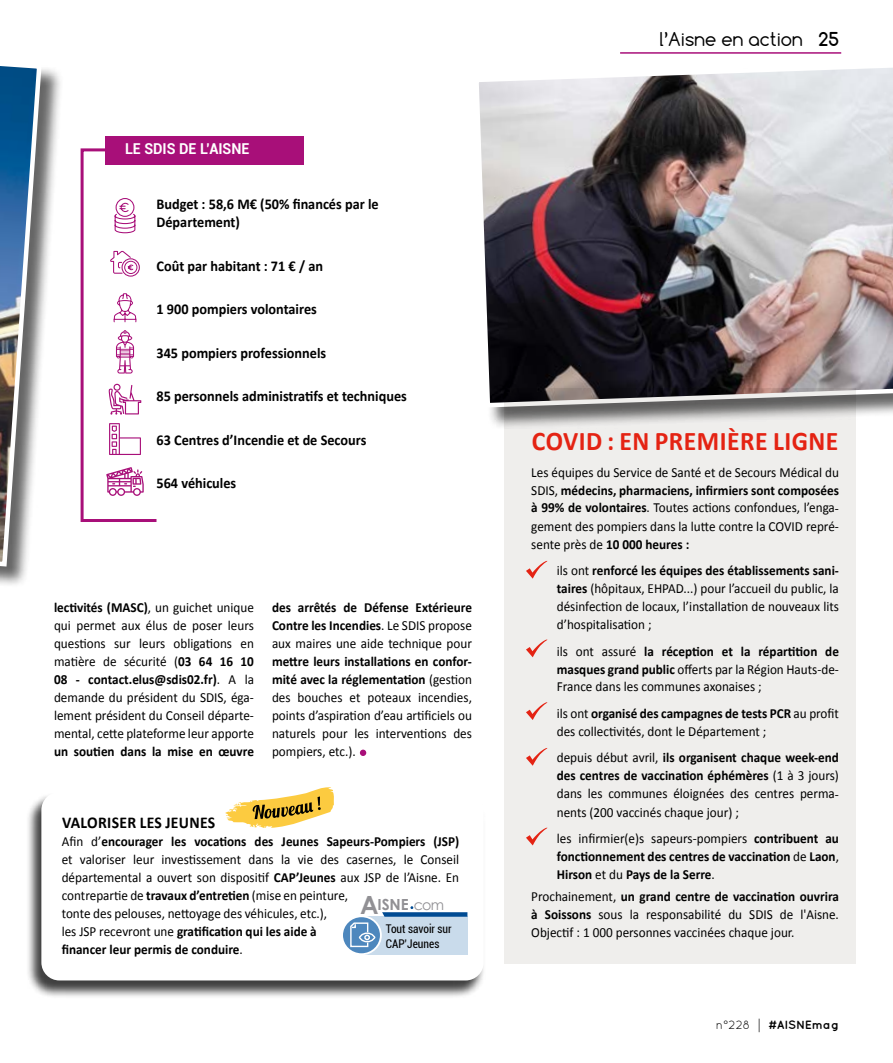
<style>
.page{position:relative;width:893px;height:1063px;background:#fff}
.page>*{position:absolute;margin:0;border:0;box-sizing:border-box;transform-origin:0 0}
.t1{font:700 27px "Calibri";letter-spacing:.02em;color:#e42313;scale:.95 1}
.t2{font:18px "Comfortaa";color:#000}
.t3{font:700 16.5px "Calibri";letter-spacing:.02em;color:#000;scale:.95 1}
.t4{font:700 15.3px "Century Gothic";color:#919094}
.t5{font:700 15px/18px "Calibri";color:#000;scale:.95 1}
.t6{font:700 15px "Roboto";color:#fff;scale:.95 1}
.t7{font:13.8px/18px "Calibri";color:#000;text-align:justify;scale:.95 1}
.t8{font:700 13.8px/18px "Calibri";color:#000;text-align:justify;scale:.95 1}
.t9{font:condensed 12px/15px "Roboto";color:#000;scale:.95 1}
.t10{font:700 12px "Quicksand";color:#000}
.s1{font-weight:700}
.s2{font-weight:400}
.s3{font-size:25.05px}
.s4{font-weight:400;font-size:14.25px}
.s5{font-family:"Gujarati";font-weight:400}
</style>
<div class="page">
<div style="left:26px;top:793px;width:459px;height:206px;background:#000;opacity:.75"></div>
<div style="left:41px;top:792px;width:443px;height:188px;background:#fff;border-radius:18px"></div>
<img style="left:479px;top:68px;width:414px;height:342px">
<div style="left:504px;top:388px;width:352px;height:576px;background:#efeeec"></div>
<div style="left:359px;top:917px;width:108px;height:38px;background:#c9dbeb"></div>
<svg style="left:342px;top:916px;width:39px;height:38px"></svg>
<div style="left:341px;top:915px;width:41px;height:40px;border:2px solid #fff;border-radius:50%"></div>
<svg style="left:349px;top:922px;width:27px;height:26px"></svg>
<svg style="left:382px;top:906px;width:86px;height:11px"></svg>
<svg style="left:106px;top:467px;width:38px;height:29px"></svg>
<div style="left:81px;top:148px;width:77px;height:374px;border:3px solid #a80f79"></div>
<div style="left:105px;top:136px;width:199px;height:29px;background:#a80f79"></div>
<svg style="left:109px;top:423px;width:32px;height:32px"></svg>
<svg style="left:113px;top:293px;width:24px;height:30px"></svg>
<svg style="left:116px;top:330px;width:18px;height:44px"></svg>
<svg style="left:110px;top:251px;width:30px;height:26px"></svg>
<svg style="left:114px;top:198px;width:22px;height:36px"></svg>
<svg style="left:108px;top:384px;width:33px;height:31px"></svg>
<svg style="left:225px;top:787px;width:109px;height:41px"></svg>
<svg style="left:360px;top:750px;width:6px;height:6px"></svg>
<svg style="left:526px;top:561px;width:21px;height:18px"></svg>
<svg style="left:526px;top:639px;width:21px;height:18px"></svg>
<svg style="left:526px;top:748px;width:21px;height:18px"></svg>
<svg style="left:526px;top:702px;width:21px;height:18px"></svg>
<svg style="left:526px;top:828px;width:21px;height:17px"></svg>
<div style="left:0;top:53px;width:64px;height:535px;background:#000;opacity:.6"></div>
<svg style="left:0;top:53px;width:44px;height:516px"></svg>
<hr style="left:620px;top:52px;width:221px;height:2px;background:#a80f79">
<p class="t6" style="left:125px;top:138px;width:132px">LE SDIS DE L’AISNE</p>
<p class="t5" style="left:156px;top:195px;width:235px">Budget : 58,6 M€ (50% financés par le<br>Département)</p>
<p class="t5" style="left:156px;top:257px;width:177px">Coût par habitant : 71 € / an</p>
<p class="t5" style="left:156px;top:300px;width:170px">1 900 pompiers volontaires</p>
<p class="t5" style="left:156px;top:344px;width:180px">345 pompiers professionnels</p>
<p class="t5" style="left:156px;top:387px;width:265px">85 personnels administratifs et techniques</p>
<p class="t5" style="left:156px;top:431px;width:222px">63 Centres d’Incendie et de Secours</p>
<p class="t5" style="left:156px;top:474px;width:85px">564 véhicules</p>
<p class="t7" style="left:54px;top:598px;width:212px"><span class="s1">lectivités (MASC)</span>, un guichet unique qui permet aux élus de poser leurs questions sur leurs obligations en matière de sécurité (<span class="s1">03 64 16 10<br>08 - contact.elus@sdis02.fr)</span>. A la demande du président du SDIS, éga&shy;lement président du Conseil départe&shy;mental, cette plateforme leur apporte</p>
<p class="t8" style="left:54px;top:742px;width:212px">un soutien dans la mise en œuvre</p>
<p class="t8" style="left:272px;top:598px;width:212px">des arrêtés de Défense Extérieure Contre les Incendies<span class="s2">. Le SDIS propose aux maires une aide technique pour</span></p>
<p class="t7" style="left:272px;top:652px;width:212px"><span class="s1">mettre leurs installations en confor&shy;mité avec la réglementation</span> (gestion des bouches et poteaux incendies, points d’aspiration d’eau artificiels ou naturels pour les interventions des pompiers, etc.).</p>
<p class="t3" style="left:62px;top:812px;width:163px">VALORISER LES JEUNES</p>
<p class="t7" style="left:62px;top:832px;width:420px;text-align:left">Afin d’<span class="s1">encourager les vocations des Jeunes Sapeurs-Pompiers (JSP) </span>et valoriser leur investissement dans la vie des casernes, le Conseil départemental a ouvert son dispositif <span class="s1">CAP’Jeunes</span> aux JSP de l’Aisne. En contrepartie de <span class="s1">travaux d’entretien</span> (mise en peinture,<br>tonte des pelouses, nettoyage des véhicules, etc.),<br>les JSP recevront une <span class="s1">gratification qui les aide à<br>financer leur permis de conduire</span>.</p>
<p class="t4" style="left:360px;top:895px;width:86px"><span class="s3">A</span>ISNE <span class="s4">com</span></p>
<p class="t9" style="left:386px;top:921px;width:71px">Tout savoir sur<br>CAP’Jeunes</p>
<h2 class="t2" style="left:660px;top:28px;width:181px">l’Aisne en action <span class="s1">25</span></h2>
<h1 class="t1" style="left:532px;top:424px;width:324px">COVID : EN PREMIÈRE LIGNE</h1>
<p class="t7" style="left:531px;top:463px;width:325px">Les équipes du Service de Santé et de Secours Médical du SDIS, <span class="s1">médecins, pharmaciens, infirmiers sont composées à 99% de volontaires</span>. Toutes actions confondues, l’enga&shy;gement des pompiers dans la lutte contre la COVID repré&shy;sente près de <span class="s1">10 000 heures :</span></p>
<p class="t7" style="left:557px;top:561px;width:299px">ils ont <span class="s1">renforcé les équipes des établissements sani&shy;taires</span> (hôpitaux, EHPAD...) pour l’accueil du public, la désinfection de locaux, l’installation de nouveaux lits d’hospitalisation ;</p>
<p class="t7" style="left:557px;top:642px;width:299px">ils ont assuré <span class="s1">la réception et la répartition de masques grand public</span> offerts par la Région Hauts-de-France dans les communes axonaises ;</p>
<p class="t7" style="left:557px;top:704px;width:299px">ils ont <span class="s1">organisé des campagnes de tests PCR</span> au profit des collectivités, dont le Département ;</p>
<p class="t7" style="left:557px;top:749px;width:299px">depuis début avril, <span class="s1">ils organisent chaque week-end des centres de vaccination éphémères</span> (1 à 3 jours) dans les communes éloignées des centres perma&shy;nents (200 vaccinés chaque jour) ;</p>
<p class="t8" style="left:557px;top:829px;width:299px"><span class="s2">les infirmier(e)s sapeurs-pompiers</span> contribuent au fonctionnement des centres de vaccination <span class="s2">de</span> Laon<span class="s2">, </span>Hirson <span class="s2">et du</span> Pays de la Serre<span class="s2">.</span></p>
<p class="t7" style="left:531px;top:888px;width:325px">Prochainement, <span class="s1">un grand centre de vaccination ouvrira à Soissons</span> sous la responsabilité du SDIS de l'Aisne.<br>Objectif : 1 000 personnes vaccinées chaque jour.</p>
<p class="t10" style="left:716px;top:1017px;width:125px"><span class="s2">n°228</span> <span class="s5">|</span> #AISNEmag</p>
</div>
